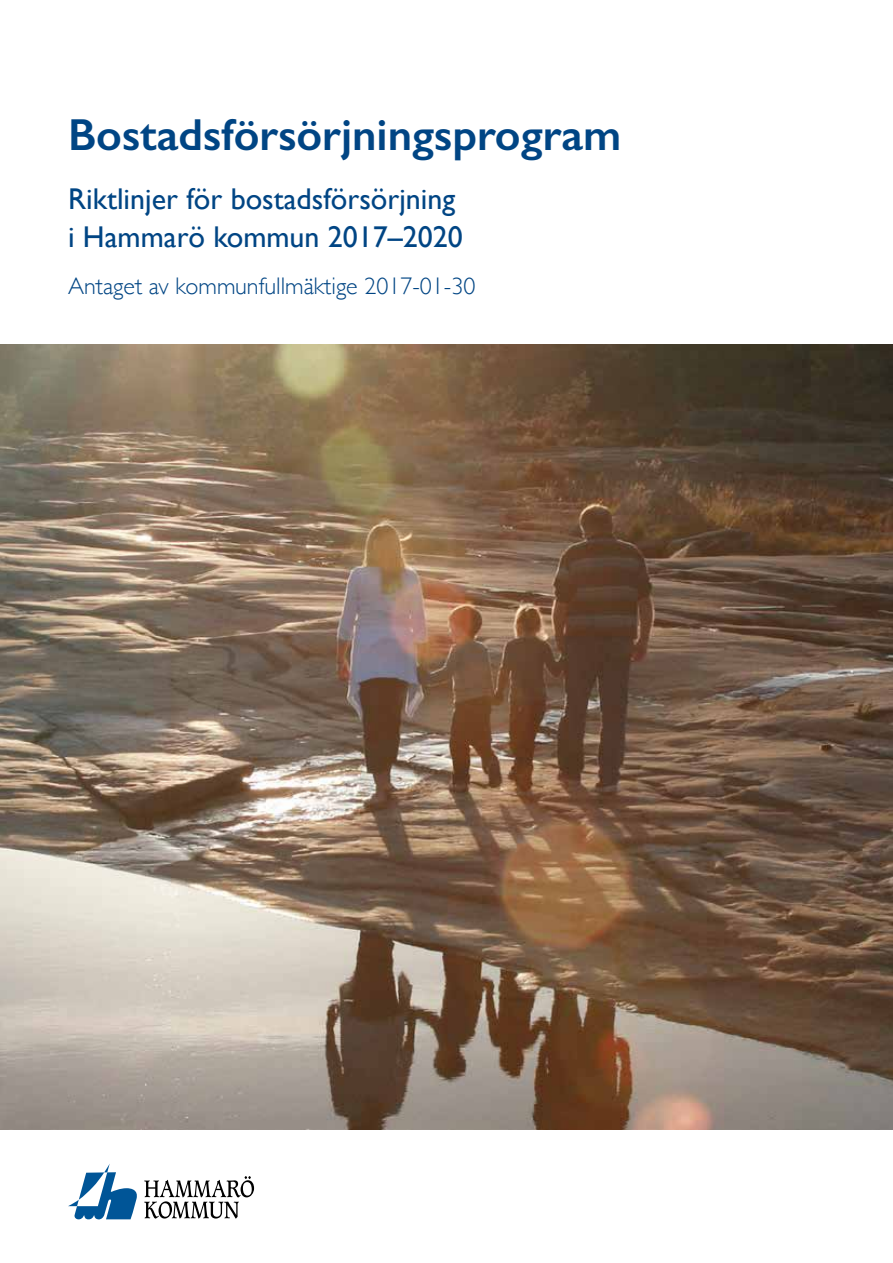
<style>
.page{position:relative;width:893px;height:1263px;background:#fff}
.page>*{position:absolute;margin:0;border:0;box-sizing:border-box;transform-origin:0 0}
.t1{font:600 45px "Gill Sans";color:#004584}
.t2{font:30px/37.5px "Gill Sans";color:#004584}
.t3{font:300 24px "Gill Sans";color:#004584}
</style>
<div class="page">
<svg style="left:68px;top:1164px;width:186px;height:55px"></svg>
<img style="left:0;top:345px;width:893px;height:784px">
<h1 class="t1" style="left:68px;top:107px;width:555px">Bostadsförsörjningsprogram</h1>
<p class="t2" style="left:68px;top:180px;width:396px">Riktlinjer för bostadsförsörjning i Hammarö kommun 2017–2020</p>
<p class="t3" style="left:68px;top:267px;width:409px">Antaget av kommunfullmäktige 2017-01-30</p>
</div>
